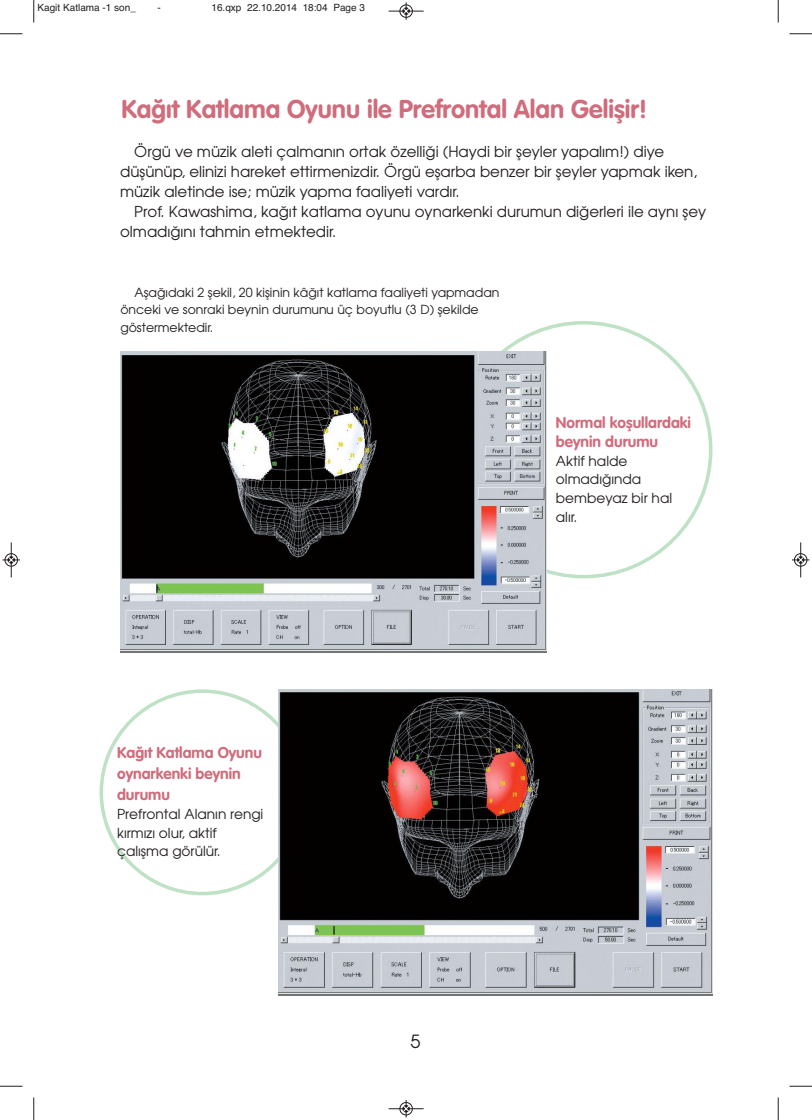
<style>
.page{position:relative;width:812px;height:1120px;background:#fff}
.page>*{position:absolute;margin:0;border:0;box-sizing:border-box;transform-origin:0 0}
.t1{font:25.38px "Vag Rounded Bold Turk";color:#d06c7c}
.t2{font:18.12px "Avant Garde Tr";color:#241f1f}
.t3{font:15.5px/20.9px "Vag Rounded Bold Turk";color:#d06c7c}
.t4{font:15px/20px "Avant Garde Tr";color:#241f1f}
.t5{font:13.75px/18.8px "Avant Garde Tr";color:#241f1f}
.t6{font:12.5px/17.5px "Avant Garde Tr";color:#241f1f}
.t7{font:10px "Helvetica";color:#241f1f}
</style>
<div class="page">
<svg style="left:99px;top:689px;width:179px;height:206px"></svg>
<svg style="left:455px;top:321px;width:257px;height:257px"></svg>
<img style="left:120px;top:352px;width:426px;height:301px">
<img style="left:278px;top:689px;width:434px;height:307px">
<svg style="left:33px;top:0;width:2px;height:22px"></svg>
<svg style="left:0;top:33px;width:22px;height:2px"></svg>
<svg style="left:777px;top:0;width:2px;height:22px"></svg>
<svg style="left:789px;top:33px;width:23px;height:2px"></svg>
<svg style="left:33px;top:1097px;width:2px;height:23px"></svg>
<svg style="left:0;top:1086px;width:22px;height:1px"></svg>
<svg style="left:777px;top:1097px;width:2px;height:23px"></svg>
<svg style="left:789px;top:1086px;width:23px;height:1px"></svg>
<div style="left:399px;top:4px;width:14px;height:14px;border:1px solid #fff;border-radius:50%"></div>
<hr style="left:388px;top:11px;width:35px;height:1px;background:#241f1f">
<div style="left:400px;top:5px;width:12px;height:13px;border:1px solid #241f1f;border-radius:50%"></div>
<svg style="left:403px;top:2px;width:6px;height:18px"></svg>
<div style="left:399px;top:1102px;width:14px;height:13px;border:1px solid #fff;border-radius:50%"></div>
<hr style="left:388px;top:1108px;width:35px;height:1px;background:#241f1f">
<div style="left:400px;top:1102px;width:12px;height:13px;border:1px solid #241f1f;border-radius:50%"></div>
<svg style="left:403px;top:1100px;width:6px;height:17px"></svg>
<div style="left:5px;top:553px;width:13px;height:14px;border:1px solid #fff;border-radius:50%"></div>
<hr style="left:11px;top:542px;width:1px;height:35px;background:#241f1f">
<div style="left:5px;top:553px;width:13px;height:13px;border:1px solid #241f1f;border-radius:50%"></div>
<svg style="left:2px;top:557px;width:18px;height:6px"></svg>
<div style="left:794px;top:553px;width:13px;height:14px;border:1px solid #fff;border-radius:50%"></div>
<hr style="left:800px;top:542px;width:1px;height:35px;background:#241f1f">
<div style="left:794px;top:553px;width:13px;height:13px;border:1px solid #241f1f;border-radius:50%"></div>
<svg style="left:792px;top:557px;width:17px;height:6px"></svg>
<p class="t7" style="left:38px;top:2px;width:100px">Kagit Katlama -1 son_</p>
<p class="t7" style="left:158px;top:2px;width:5px">-</p>
<p class="t7" style="left:211px;top:2px;width:155px">16.qxp 22.10.2014 18:04 Page 3</p>
<h1 class="t1" style="left:121px;top:94px;width:527px">Kağıt Katlama Oyunu ile Prefrontal Alan Gelişir!</h1>
<p class="t4" style="left:120px;top:142px;width:579px;text-indent:14px">Örgü ve müzik aleti çalmanın ortak özelliği (Haydi bir şeyler yapalım!) diye düşünüp, elinizi hareket ettirmenizdir. Örgü eşarba benzer bir şeyler yapmak iken, müzik aletinde ise; müzik yapma faaliyeti vardır.</p>
<p class="t4" style="left:120px;top:202px;width:587px;text-indent:14px">Prof. Kawashima, kağıt katlama oyunu oynarkenki durumun diğerleri ile aynı şey olmadığını tahmin etmektedir.</p>
<p class="t6" style="left:120px;top:284px;width:381px;text-indent:14px">Aşağıdaki 2 şekil, 20 kişinin kâğıt katlama faaliyeti yapmadan önceki ve sonraki beynin durumunu üç boyutlu (3 D) şekilde göstermektedir.</p>
<p class="t3" style="left:556px;top:413px;width:137px;line-height:18.8px">Normal koşullardaki beynin durumu</p>
<p class="t5" style="left:556px;top:452px;width:118px">Aktif halde olmadığında bembeyaz bir hal alır.</p>
<p class="t3" style="left:117px;top:742px;width:146px">Kağıt Katlama Oyunu oynarkenki beynin durumu</p>
<p class="t5" style="left:117px;top:806px;width:147px">Prefrontal Alanın rengi kırmızı olur, aktif çalışma görülür.</p>
<p class="t2" style="left:410px;top:1034px;width:12px">5</p>
</div>
